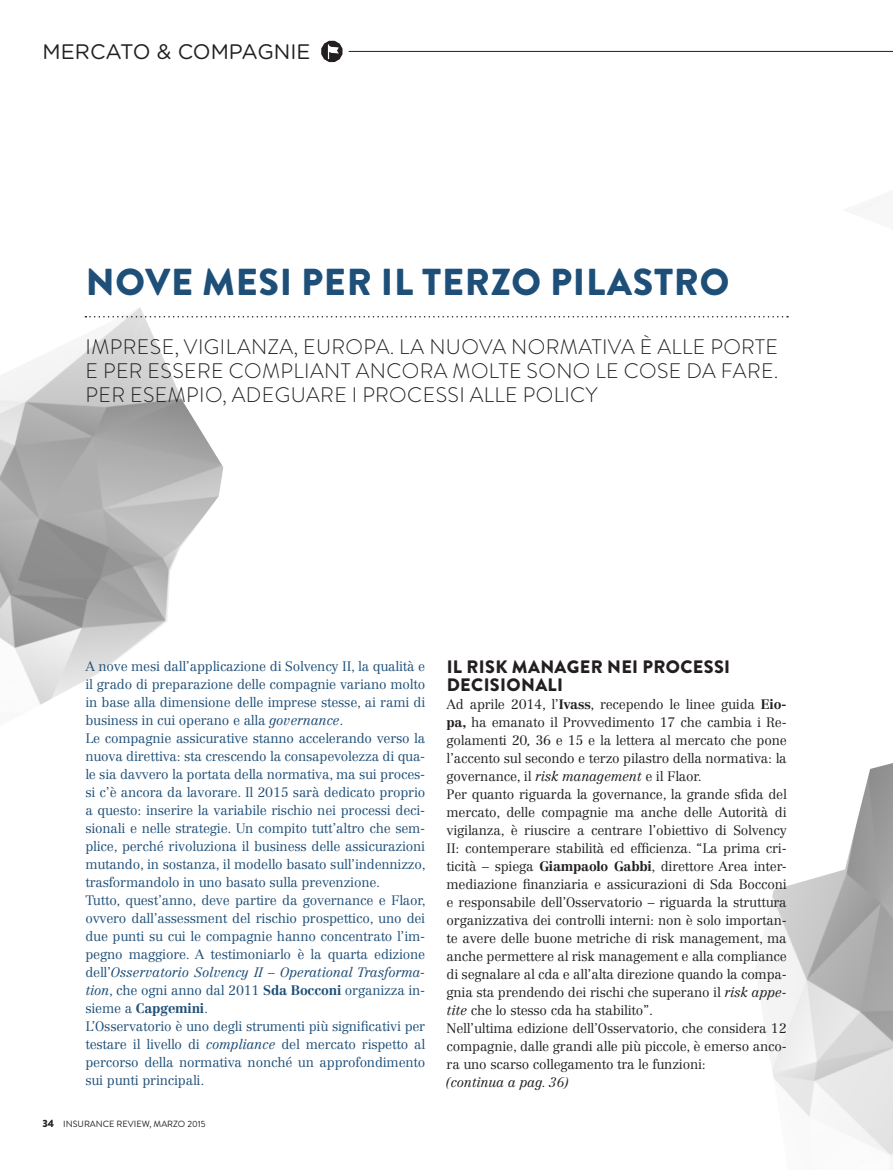
<style>
.page{position:relative;width:893px;height:1170px;background:#fff}
.page>*{position:absolute;margin:0;border:0;box-sizing:border-box;transform-origin:0 0}
.t1{font:900 37.5px "Brandon Grotesque";letter-spacing:.02em;color:#1e4f78}
.t2{font:300 21px/24px "Brandon Grotesque";letter-spacing:.02em;color:#231f20;text-align:justify}
.t3{font:21px "Gotham Rounded";color:#231f20}
.t4{font:900 18px/18px "Brandon Grotesque";letter-spacing:.02em;color:#231f20}
.t5{font:300 13.5px/18px "Centennial LT Std";letter-spacing:-.015em;color:#1e4f78;text-align:justify}
.t6{font:300 13.5px/18px "Centennial LT Std";letter-spacing:-.015em;color:#231f20;text-align:justify}
.t7{font:italic 300 13.5px "Centennial LT Std";letter-spacing:-.015em;color:#231f20}
.t8{font:9px "Brandon Grotesque";color:#231f20}
.s1{font-style:italic}
.s2{font-weight:700}
.s3{font-weight:900;font-size:10.5px}
</style>
<div class="page">
<img style="left:0;top:307px;width:223px;height:398px">
<img style="left:761px;top:763px;width:132px;height:394px">
<svg style="left:85px;top:316px;width:703px;height:1px"></svg>
<svg style="left:321px;top:41px;width:21px;height:21px"></svg>
<hr style="left:349px;top:51px;width:544px;height:1px;background:#231f20">
<p class="t3" style="left:43px;top:38px;width:270px">MERCATO &amp; COMPAGNIE</p>
<p class="t1" style="left:86px;top:255px;width:645px">NOVE MESI PER IL TERZO PILASTRO</p>
<p class="t2" style="left:86px;top:334px;width:694px">IMPRESE, VIGILANZA, EUROPA. LA NUOVA NORMATIVA È ALLE PORTE E PER ESSERE COMPLIANT ANCORA MOLTE SONO LE COSE DA FARE.<br>PER ESEMPIO, ADEGUARE I PROCESSI ALLE POLICY</p>
<p class="t5" style="left:85px;top:656px;width:341px">A nove mesi dall’applicazione di Solvency II, la qualità e il grado di preparazione delle compagnie variano molto in base alla dimensione delle imprese stesse, ai rami di business in cui operano e alla <span class="s1">governance</span>.</p>
<p class="t5" style="left:85px;top:728px;width:342px">Le compagnie assicurative stanno accelerando verso la nuova direttiva: sta crescendo la consapevolezza di qua&shy;le sia davvero la portata della normativa, ma sui proces&shy;si c’è ancora da lavorare. Il 2015 sarà dedicato proprio a questo: inserire la variabile rischio nei processi deci&shy;sionali e nelle strategie. Un compito tutt’altro che sem&shy;plice, perché rivoluziona il business delle assicurazioni mutando, in sostanza, il modello basato sull’indennizzo, trasformandolo in uno basato sulla prevenzione.</p>
<p class="t5" style="left:85px;top:890px;width:342px">Tutto, quest’anno, deve partire da governance e Flaor, ovvero dall’assessment del rischio prospettico, uno dei due punti su cui le compagnie hanno concentrato l’im&shy;pegno maggiore. A testimoniarlo è la quarta edizione dell’<span class="s1">Osservatorio Solvency II – Operational Trasforma&shy;tion</span>, che ogni anno dal 2011 <span class="s2">Sda Bocconi</span> organizza in&shy;sieme a <span class="s2">Capgemini</span>.</p>
<p class="t5" style="left:85px;top:1016px;width:341px">L’Osservatorio è uno degli strumenti più significativi per testare il livello di <span class="s1">compliance</span> del mercato rispetto al percorso della normativa nonché un approfondimento sui punti principali.</p>
<p class="t8" style="left:43px;top:1117px;width:164px"><span class="s3">34</span> INSURANCE REVIEW, MARZO 2015</p>
<p class="t4" style="left:447px;top:658px;width:285px">IL RISK MANAGER NEI PROCESSI<br>DECISIONALI</p>
<p class="t6" style="left:447px;top:695px;width:342px">Ad aprile 2014, l’<span class="s2">Ivass</span>, recependo le linee guida <span class="s2">Eio&shy;pa,</span> ha emanato il Provvedimento 17 che cambia i Re&shy;golamenti 20<span class="s1">,</span> 36 e 15 e la lettera al mercato che pone l’accento sul secondo e terzo pilastro della normativa: la governance, il <span class="s1">risk management</span> e il Flaor.</p>
<p class="t6" style="left:447px;top:785px;width:342px">Per quanto riguarda la governance, la grande sfida del mercato, delle compagnie ma anche delle Autorità di vigilanza, è riuscire a centrare l’obiettivo di Solvency II: contemperare stabilità ed efficienza. “La prima cri&shy;ticità – spiega <span class="s2">Giampaolo Gabbi</span>, direttore Area inter&shy;mediazione finanziaria e assicurazioni di Sda Bocconi e responsabile dell’Osservatorio – riguarda la struttura organizzativa dei controlli interni: non è solo importan&shy;te avere delle buone metriche di risk management, ma anche permettere al risk management e alla compliance di segnalare al cda e all’alta direzione quando la compa&shy;gnia sta prendendo dei rischi che superano il <span class="s1">risk appe&shy;tite</span> che lo stesso cda ha stabilito”.</p>
<p class="t6" style="left:447px;top:1019px;width:342px">Nell’ultima edizione dell’Osservatorio, che considera 12 compagnie, dalle grandi alle più piccole, è emerso anco&shy;ra uno scarso collegamento tra le funzioni:</p>
<p class="t7" style="left:447px;top:1074px;width:124px">(continua a pag. 36)</p>
</div>
